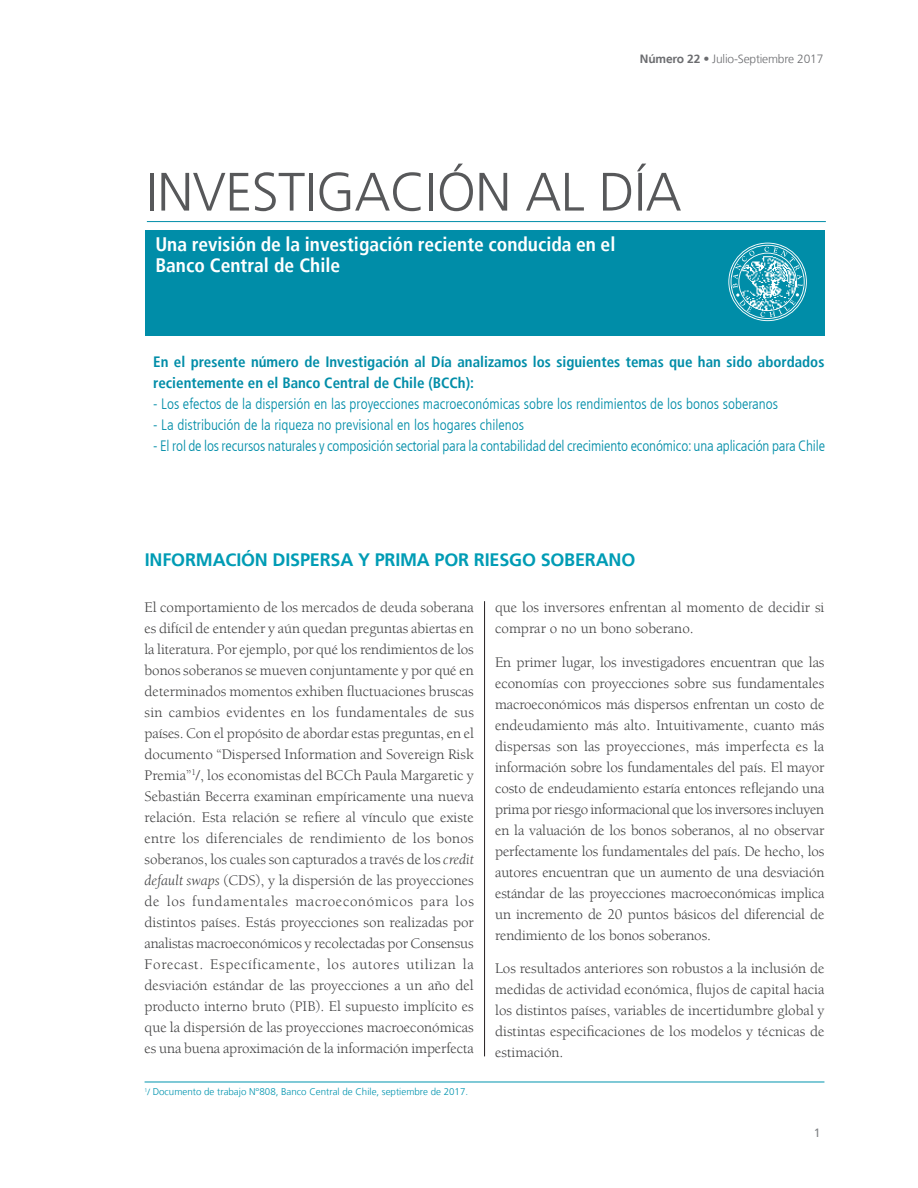
<style>
.page{position:relative;width:918px;height:1188px;background:#fff}
.page>*{position:absolute;margin:0;border:0;box-sizing:border-box;transform-origin:0 0}
.seccion{font:300 54px "Frutiger LT";letter-spacing:-.01em;color:#57585a}
._005_Título_línea_1{font:700 condensed 19.5px/21px "Frutiger LT";color:#fff}
._005_Título_línea_1-2{font:700 18px "Frutiger LT";letter-spacing:-.01em;color:#009cb5}
._003__Autor_con_núme{font:15px/21px "Berkeley LT";color:#3e3e3f;text-align:justify}
._005_Título_línea_1-3{font:300 condensed 15px "Frutiger LT";color:#008da8}
._005_Título_línea_1-4{font:700 condensed 15px/21px "Frutiger LT";color:#008da8}
.t1{font:300 12px "Frutiger LT";letter-spacing:-.015em;color:#6c6d70}
.t2{font:12px "Frutiger LT";color:#808285}
.t3{font:300 9.75px "Frutiger LT";color:#0094af}
.s1{font-weight:700}
.s2{font-stretch:condensed}
.s3{font-style:italic}
.s4{font-size:9px}
</style>
<div class="page">
<hr style="left:484px;top:601px;width:1px;height:455px;background:#231f20">
<div style="left:146px;top:231px;width:679px;height:105px;background:#008da8"></div>
<svg style="left:728px;top:243px;width:79px;height:78px"></svg>
<hr style="left:147px;top:221px;width:679px;height:1px;background:#008da8">
<hr style="left:145px;top:1082px;width:679px;height:1px;background:#0094af">
<p class="t1" style="left:640px;top:52px;width:185px"><span class="s1">Número 22</span> <span class="s2">•</span> Julio-Septiembre 2017</p>
<p class="seccion" style="left:146px;top:161px;width:537px">INVESTIGACIÓN AL DÍA</p>
<p class="_005_Título_línea_1" style="left:155px;top:234px;width:462px">Una revisión de la investigación reciente conducida en el<br>Banco Central de Chile</p>
<p class="_005_Título_línea_1-4" style="left:153px;top:351px;width:673px">En el presente número de Investigación al Día analizamos los siguientes temas que han sido abordados recientemente en el Banco Central de Chile (BCCh):</p>
<p class="_005_Título_línea_1-3" style="left:153px;top:395px;width:626px">- Los efectos de la dispersión en las proyecciones macroeconómicas sobre los rendimientos de los bonos soberanos</p>
<p class="_005_Título_línea_1-3" style="left:153px;top:416px;width:372px">- La distribución de la riqueza no previsional en los hogares chilenos</p>
<p class="_005_Título_línea_1-3" style="left:153px;top:437px;width:673px">- El rol de los recursos naturales y composición sectorial para la contabilidad del crecimiento económico: una aplicación para Chile</p>
<p class="_005_Título_línea_1-2" style="left:145px;top:549px;width:492px">INFORMACIÓN DISPERSA Y PRIMA POR RIESGO SOBERANO</p>
<p class="_003__Autor_con_núme" style="left:145px;top:597px;width:331px">El comportamiento de los mercados de deuda soberana es difícil de entender y aún quedan preguntas abiertas en la literatura. Por ejemplo, por qué los rendimientos de los bonos soberanos se mueven conjuntamente y por qué en determinados momentos exhiben fluctuaciones bruscas sin cambios evidentes en los fundamentales de sus países. Con el propósito de abordar estas preguntas, en el documento “Dispersed Information and Sovereign Risk Premia”<sup>1</sup>/, los economistas del BCCh Paula Margaretic y Sebastián Becerra examinan empíricamente una nueva relación. Esta relación se refiere al vínculo que existe entre los diferenciales de rendimiento de los bonos soberanos, los cuales son capturados a través de los <span class="s3">credit default swaps</span> (CDS), y la dispersión de las proyecciones de los fundamentales macroeconómicos para los distintos países. Estás proyecciones son realizadas por analistas macroeconómicos y recolectadas por Consensus Forecast. Específicamente, los autores utilizan la desviación estándar de las proyecciones a un año del producto interno bruto (PIB). El supuesto implícito es que la dispersión de las proyecciones macroeconómicas es una buena aproximación de la información imperfecta</p>
<p class="_003__Autor_con_núme" style="left:495px;top:597px;width:331px">que los inversores enfrentan al momento de decidir si comprar o no un bono soberano.</p>
<p class="_003__Autor_con_núme" style="left:495px;top:652px;width:331px">En primer lugar, los investigadores encuentran que las economías con proyecciones sobre sus fundamentales macroeconómicos más dispersos enfrentan un costo de endeudamiento más alto. Intuitivamente, cuanto más dispersas son las proyecciones, más imperfecta es la información sobre los fundamentales del país. El mayor costo de endeudamiento estaría entonces reflejando una prima por riesgo informacional que los inversores incluyen en la valuación de los bonos soberanos, al no observar perfectamente los fundamentales del país. De hecho, los autores encuentran que un aumento de una desviación estándar de las proyecciones macroeconómicas implica un incremento de 20 puntos básicos del diferencial de rendimiento de los bonos soberanos.</p>
<p class="_003__Autor_con_núme" style="left:495px;top:958px;width:331px">Los resultados anteriores son robustos a la inclusión de medidas de actividad económica, flujos de capital hacia los distintos países, variables de incertidumbre global y distintas especificaciones de los modelos y técnicas de estimación.</p>
<p class="t3" style="left:145px;top:1086px;width:325px"><sup>1</sup><span class="s4">/</span> Documento de trabajo N°808, Banco Central de Chile, septiembre de 2017.</p>
<p class="t2" style="left:814px;top:1126px;width:8px">1</p>
</div>
